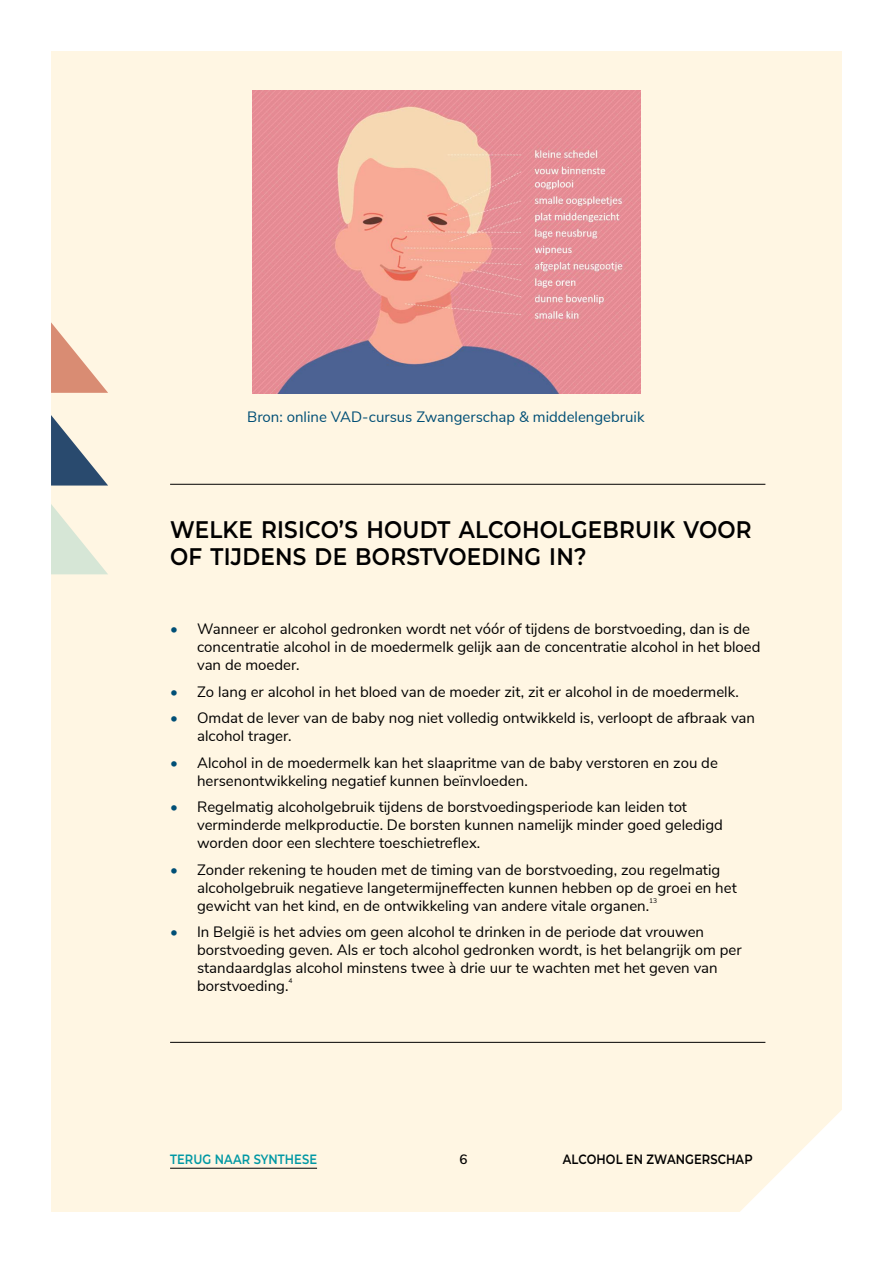
<style>
.page{position:relative;width:893px;height:1263px;background:#fff}
.page>*{position:absolute;margin:0;border:0;box-sizing:border-box;transform-origin:0 0}
.t1{font:600 24px/27px "Montserrat";letter-spacing:.01em;color:#000;scale:.9 1}
.t2{font:15px/18px "Nunito Sans";color:#000}
.t3{font:15px "Nunito Sans";color:#004f76}
.t4{font:600 13.5px "Montserrat";letter-spacing:.01em;color:#000;scale:.85 1}
.t5{font:600 13.5px "Montserrat";letter-spacing:.01em;color:#0098a4;scale:.85 1}
.t6{font:600 13.5px "Nunito Sans";color:#000}
.t7{font:6.75px "Nunito Sans";color:#000}
.s1{color:#004f76}
</style>
<div class="page">
<div style="left:51px;top:51px;width:791px;height:1161px;background:#fff6e3"></div>
<svg style="left:51px;top:415px;width:57px;height:70px;background:#94a0a8"></svg>
<svg style="left:51px;top:504px;width:57px;height:70px;background:#eaeddc"></svg>
<svg style="left:51px;top:322px;width:57px;height:71px;background:#ecc1ab"></svg>
<hr style="left:170px;top:1168px;width:147px;height:1px;background:#000">
<hr style="left:170px;top:484px;width:595px;height:1px;background:#000">
<hr style="left:170px;top:1042px;width:595px;height:1px;background:#000">
<img style="left:253px;top:91px;width:387px;height:302px">
<p class="t3" style="left:247px;top:405px;width:399px">Bron: online VAD-cursus Zwangerschap &amp; middelengebruik</p>
<h1 class="t1" style="left:170px;top:515px;width:648px">WELKE RISICO’S HOUDT ALCOHOLGEBRUIK VOOR<br>OF TIJDENS DE BORSTVOEDING IN?</h1>
<p class="t2" style="left:197px;top:619px;width:565px;text-indent:-27px"><span class="s1">•</span> Wanneer er alcohol gedronken wordt net vóór of tijdens de borstvoeding, dan is de concentratie alcohol in de moedermelk gelijk aan de concentratie alcohol in het bloed van de moeder.</p>
<p class="t2" style="left:170px;top:682px;width:570px"><span class="s1">•</span> Zo lang er alcohol in het bloed van de moeder zit, zit er alcohol in de moedermelk.</p>
<p class="t2" style="left:197px;top:708px;width:559px;text-indent:-27px"><span class="s1">•</span> Omdat de lever van de baby nog niet volledig ontwikkeld is, verloopt de afbraak van alcohol trager.</p>
<p class="t2" style="left:197px;top:753px;width:522px;text-indent:-27px"><span class="s1">•</span> Alcohol in de moedermelk kan het slaapritme van de baby verstoren en zou de hersenontwikkeling negatief kunnen beïnvloeden.</p>
<p class="t2" style="left:197px;top:797px;width:527px;text-indent:-27px"><span class="s1">•</span> Regelmatig alcoholgebruik tijdens de borstvoedingsperiode kan leiden tot verminderde melkproductie. De borsten kunnen namelijk minder goed geledigd worden door een slechtere toeschietreflex.</p>
<p class="t2" style="left:197px;top:860px;width:541px;text-indent:-27px"><span class="s1">•</span> Zonder rekening te houden met de timing van de borstvoeding, zou regelmatig alcoholgebruik negatieve langetermijneffecten kunnen hebben op de groei en het gewicht van het kind, en de ontwikkeling van andere vitale organen.</p>
<p class="t7" style="left:649px;top:895px;width:10px">13</p>
<p class="t2" style="left:197px;top:922px;width:546px;text-indent:-27px"><span class="s1">•</span> In België is het advies om geen alcohol te drinken in de periode dat vrouwen borstvoeding geven. Als er toch alcohol gedronken wordt, is het belangrijk om per standaardglas alcohol minstens twee à drie uur te wachten met het geven van borstvoeding.</p>
<p class="t7" style="left:288px;top:976px;width:6px">4</p>
<p class="t5" style="left:170px;top:1149px;width:174px">TERUG NAAR SYNTHESE</p>
<p class="t6" style="left:459px;top:1149px;width:10px">6</p>
<p class="t4" style="left:563px;top:1149px;width:225px">ALCOHOL EN ZWANGERSCHAP</p>
</div>
